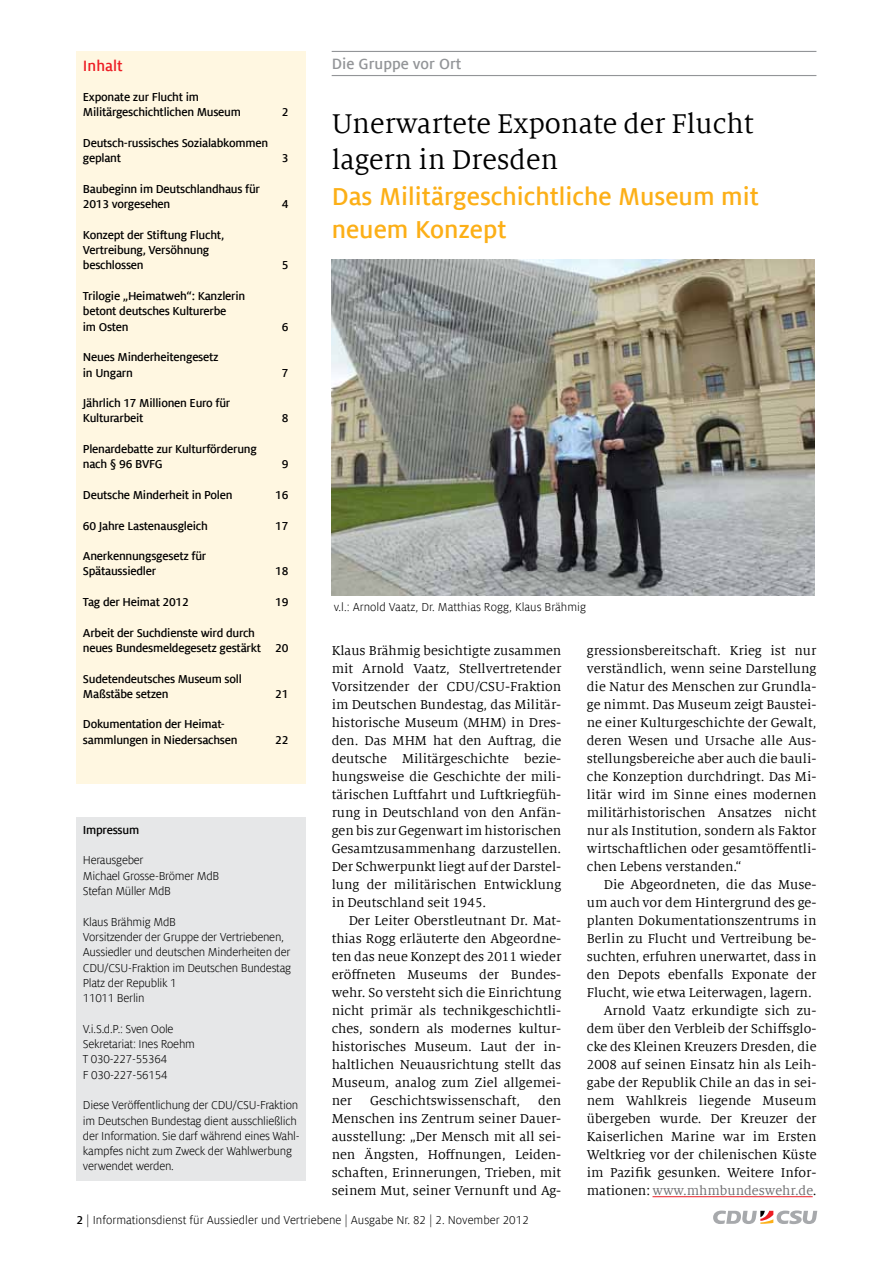
<style>
.page{position:relative;width:893px;height:1263px;background:#fff}
.page>*{position:absolute;margin:0;border:0;box-sizing:border-box;transform-origin:0 0}
.t1{font:30px/36px "Milo Serif Offc";color:#000}
.t2{font:700 27px/33px "Milo Sans Offc";color:#fcaf17}
.t3{font:700 16.5px "Milo Sans Offc";color:#939598}
.t4{font:700 16.5px "Milo Sans Offc";color:#ed1d24}
.t5{font:14.25px/18px "Milo Serif Offc";color:#000;text-align:justify}
.t6{font:14.25px "Milo Serif Offc";color:#6d6c6f}
.t7{font:700 12.75px/15.3px "Milo Sans Offc";letter-spacing:-.02em;color:#000}
.t8{font:12.75px/15.3px "Milo Sans Offc";letter-spacing:-.02em;color:#000}
.t9{font:12.75px "Milo Sans Offc";color:#000}
.s1{color:#000}
.s2{font-weight:700}
</style>
<div class="page">
<svg style="left:713px;top:1210px;width:104px;height:14px"></svg>
<div style="left:77px;top:51px;width:229px;height:732px;background:#fff7e1"></div>
<div style="left:77px;top:817px;width:229px;height:364px;background:#e6e7e8"></div>
<hr style="left:332px;top:51px;width:484px;height:1px;background:#939598">
<hr style="left:332px;top:75px;width:484px;height:1px;background:#939598">
<hr style="left:652px;top:1196px;width:161px;height:1px;background:#ed1d24">
<img style="left:332px;top:259px;width:482px;height:336px">
<p class="t4" style="left:83px;top:56px;width:41px">Inhalt</p>
<p class="t7" style="left:83px;top:90px;width:160px">Exponate zur Flucht im<br>Militärgeschichtlichen Museum</p>
<p class="t7" style="left:83px;top:135px;width:187px">Deutsch-russisches Sozialabkommen geplant</p>
<p class="t7" style="left:83px;top:181px;width:179px">Baubeginn im Deutschlandhaus für<br>2013 vorgesehen</p>
<p class="t7" style="left:83px;top:227px;width:143px">Konzept der Stiftung Flucht,<br>Vertreibung, Versöhnung beschlossen</p>
<p class="t7" style="left:83px;top:288px;width:164px">Trilogie „Heimatweh“: Kanzlerin betont deutsches Kulturerbe<br>im Osten</p>
<p class="t7" style="left:83px;top:350px;width:137px">Neues Minderheitengesetz in Ungarn</p>
<p class="t7" style="left:83px;top:396px;width:149px">Jährlich 17 Millionen Euro für<br>Kulturarbeit</p>
<p class="t7" style="left:83px;top:441px;width:175px">Plenardebatte zur Kulturförderung nach § 96 BVFG</p>
<p class="t7" style="left:282px;top:105px;width:8px">2</p>
<p class="t7" style="left:282px;top:151px;width:8px">3</p>
<p class="t7" style="left:282px;top:197px;width:8px">4</p>
<p class="t7" style="left:282px;top:258px;width:8px">5</p>
<p class="t7" style="left:282px;top:319px;width:8px">6</p>
<p class="t7" style="left:282px;top:365px;width:8px">7</p>
<p class="t7" style="left:282px;top:411px;width:8px">8</p>
<p class="t7" style="left:282px;top:457px;width:8px">9</p>
<p class="t7" style="left:83px;top:487px;width:151px">Deutsche Minderheit in Polen</p>
<p class="t7" style="left:275px;top:487px;width:15px">16</p>
<p class="t7" style="left:83px;top:518px;width:126px">60 Jahre Lastenausgleich</p>
<p class="t7" style="left:275px;top:518px;width:15px">17</p>
<p class="t7" style="left:83px;top:549px;width:125px">Anerkennungsgesetz für<br>Spätaussiedler</p>
<p class="t7" style="left:275px;top:564px;width:15px">18</p>
<p class="t7" style="left:83px;top:594px;width:107px">Tag der Heimat 2012</p>
<p class="t7" style="left:275px;top:594px;width:15px">19</p>
<p class="t7" style="left:83px;top:625px;width:207px">Arbeit der Suchdienste wird durch<br>neues Bundesmeldegesetz gestärkt 20</p>
<p class="t7" style="left:83px;top:671px;width:160px">Sudetendeutsches Museum soll<br>Maßstäbe setzen</p>
<p class="t7" style="left:275px;top:686px;width:15px">21</p>
<p class="t7" style="left:83px;top:717px;width:156px">Dokumentation der Heimat&shy;sammlungen in Niedersachsen</p>
<p class="t7" style="left:275px;top:732px;width:15px">22</p>
<p class="t7" style="left:83px;top:822px;width:58px">Impressum</p>
<p class="t8" style="left:83px;top:853px;width:138px">Herausgeber<br>Michael Grosse-Brömer MdB<br>Stefan Müller MdB</p>
<p class="t8" style="left:83px;top:914px;width:210px">Klaus Brähmig MdB<br>Vorsitzender der Gruppe der Vertriebenen,<br>Aussiedler und deutschen Minderheiten der<br>CDU/CSU-Fraktion im Deutschen Bundestag<br>Platz der Republik 1<br>11011 Berlin</p>
<p class="t8" style="left:83px;top:1021px;width:114px">V.i.S.d.P.: Sven Oole<br>Sekretariat: Ines Roehm<br>T 030-227-55364<br>F 030-227-56154</p>
<p class="t8" style="left:83px;top:1098px;width:218px">Diese Veröffentlichung der CDU/CSU-Fraktion im Deutschen Bundestag dient ausschließlich der Information. Sie darf während eines Wahl&shy;kampfes nicht zum Zweck der Wahlwerbung verwendet werden.</p>
<p class="t3" style="left:332px;top:54px;width:131px">Die Gruppe vor Ort</p>
<h1 class="t1" style="left:332px;top:107px;width:424px">Unerwartete Exponate der Flucht lagern in Dresden</h1>
<h2 class="t2" style="left:332px;top:180px;width:429px">Das Militärgeschichtliche Museum mit neuem Konzept</h2>
<p class="t9" style="left:334px;top:600px;width:254px">v.l.: Arnold Vaatz, Dr. Matthias Rogg, Klaus Brähmig</p>
<p class="t5" style="left:332px;top:642px;width:231px">Klaus Brähmig besichtigte zusammen mit Arnold Vaatz, Stellvertretender Vorsitzender der CDU/CSU-Fraktion im Deutschen Bundestag, das Militär&shy;historische Museum (MHM) in Dres&shy;den. Das MHM hat den Auftrag, die deutsche Militärgeschichte bezie&shy;hungsweise die Geschichte der mili&shy;tärischen Luftfahrt und Luftkriegfüh&shy;rung in Deutschland von den Anfän&shy;gen bis zur Gegenwart im historischen Gesamtzusammenhang darzustellen.<br>Der Schwerpunkt liegt auf der Darstel&shy;lung der militärischen Entwicklung in Deutschland seit 1945.</p>
<p class="t5" style="left:332px;top:912px;width:231px;text-indent:17px">Der Leiter Oberstleutnant Dr. Mat&shy;thias Rogg erläuterte den Abgeordne&shy;ten das neue Konzept des 2011 wieder eröffneten Museums der Bundes&shy;wehr. So versteht sich die Einrichtung nicht primär als technikgeschichtli&shy;ches, sondern als modernes kultur&shy;historisches Museum. Laut der in&shy;haltlichen Neuausrichtung stellt das Museum, analog zum Ziel allgemei&shy;ner</p>
<p class="t5" style="left:332px;top:1092px;width:231px;text-indent:207px">den Menschen ins Zentrum seiner Dauer&shy;ausstellung: „Der Mensch mit all sei&shy;nen Ängsten, Hoffnungen, Leiden&shy;schaften, Erinnerungen, Trieben, mit seinem Mut, seiner Vernunft und Ag-</p>
<p class="t5" style="left:370px;top:1092px;width:151px">Geschichtswissenschaft,</p>
<p class="t5" style="left:587px;top:642px;width:231px">gressionsbereitschaft. Krieg ist nur verständlich, wenn seine Darstellung die Natur des Menschen zur Grundla&shy;ge nimmt. Das Museum zeigt Baustei&shy;ne einer Kulturgeschichte der Gewalt, deren Wesen und Ursache alle Aus&shy;stellungsbereiche aber auch die bauli&shy;che Konzeption durchdringt. Das Mi&shy;litär wird im Sinne eines modernen militärhistorischen Ansatzes nicht nur als Institution, sondern als Faktor wirtschaftlichen oder gesamtöffentli&shy;chen Lebens verstanden.“</p>
<p class="t5" style="left:604px;top:876px;width:214px">Die Abgeordneten, die das Muse-</p>
<p class="t5" style="left:587px;top:894px;width:231px">um auch vor dem Hintergrund des ge-</p>
<p class="t5" style="left:587px;top:912px;width:231px">planten Dokumentationszentrums in</p>
<p class="t5" style="left:587px;top:930px;width:231px">Berlin zu Flucht und Vertreibung be-</p>
<p class="t5" style="left:587px;top:948px;width:231px">suchten, erfuhren unerwartet, dass in</p>
<p class="t5" style="left:587px;top:966px;width:231px">den Depots ebenfalls Exponate der</p>
<p class="t5" style="left:587px;top:984px;width:226px">Flucht, wie etwa Leiterwagen, lagern.</p>
<p class="t5" style="left:604px;top:1002px;width:214px">Arnold Vaatz erkundigte sich zu-</p>
<p class="t5" style="left:587px;top:1020px;width:231px">dem über den Verbleib der Schiffsglo-</p>
<p class="t5" style="left:587px;top:1038px;width:231px">cke des Kleinen Kreuzers Dresden, die</p>
<p class="t5" style="left:587px;top:1056px;width:231px">2008 auf seinen Einsatz hin als Leih-</p>
<p class="t5" style="left:587px;top:1074px;width:231px">gabe der Republik Chile an das in sei-</p>
<p class="t5" style="left:587px;top:1092px;width:231px">nem Wahlkreis liegende Museum</p>
<p class="t5" style="left:587px;top:1110px;width:231px">übergeben wurde. Der Kreuzer der</p>
<p class="t5" style="left:587px;top:1128px;width:231px">Kaiserlichen Marine war im Ersten</p>
<p class="t5" style="left:587px;top:1146px;width:231px">Weltkrieg vor der chilenischen Küste</p>
<p class="t5" style="left:587px;top:1164px;width:231px">im Pazifik gesunken. Weitere Infor-</p>
<p class="t6" style="left:587px;top:1183px;width:231px"><span class="s1">mationen:</span> www.mhmbundeswehr.de<span class="s1">.</span></p>
<p class="t9" style="left:77px;top:1213px;width:454px"><span class="s2">2</span> | Informationsdienst für Aussiedler und Vertriebene | Ausgabe Nr. 82 | 2. November 2012</p>
</div>
